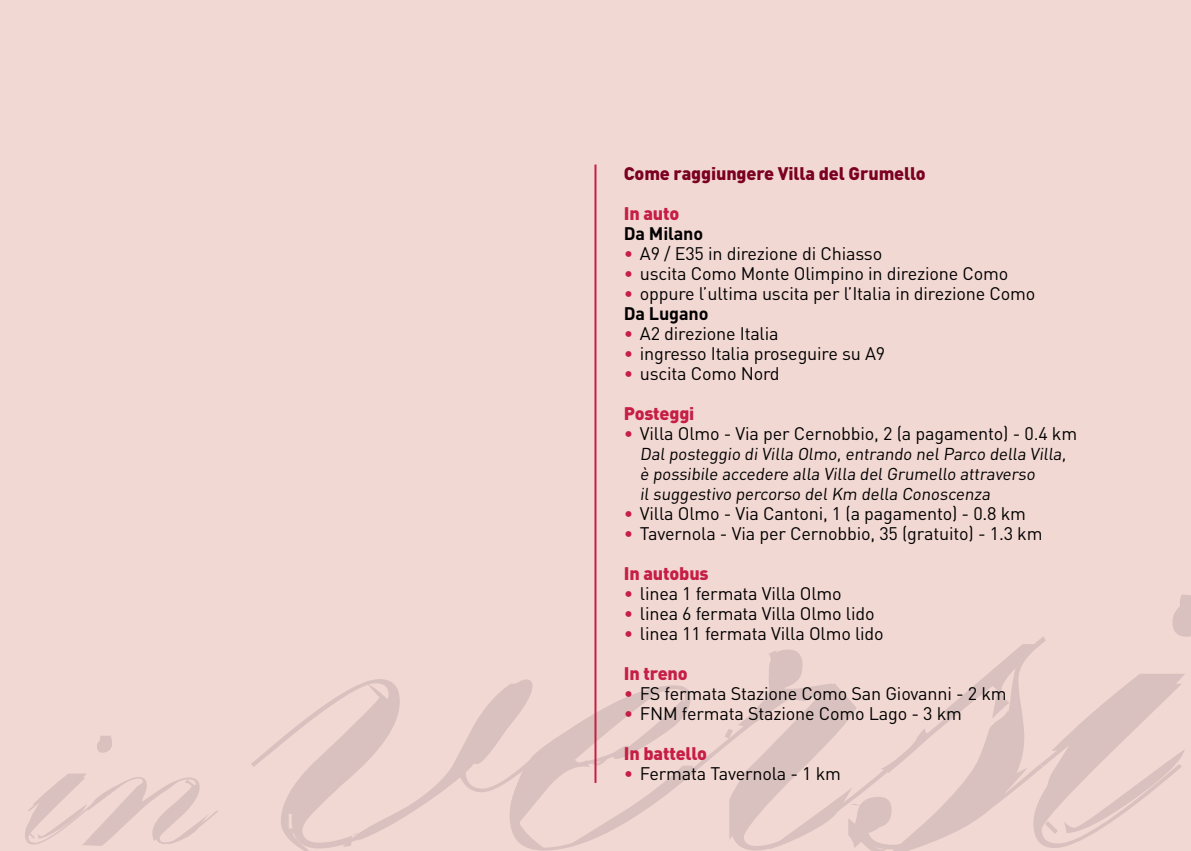
<style>
.page{position:relative;width:1191px;height:851px;background:#fff}
.page>*{position:absolute;margin:0;border:0;box-sizing:border-box;transform-origin:0 0}
.t1{font:18px/20px "DIN";letter-spacing:-.01em;color:#000}
.t2{font:900 18px "DIN";letter-spacing:-.01em;color:#c61e45}
.t3{font:900 18px "DIN";letter-spacing:-.01em;color:#7b0123}
.t4{font:700 18px "DIN";letter-spacing:-.01em;color:#000}
.t5{font:17px/20px "DIN";color:#000}
.s1{color:#c61e45}
.s2{font-weight:700}
</style>
<div class="page">
<div style="left:0;top:0;width:1191px;height:850px;background:#f2d8d3"></div>
<hr style="left:594px;top:164px;width:2px;height:618px;background:#c61e45">
<p class="t3" style="left:624px;top:161px;width:303px">Come raggiungere Villa del Grumello</p>
<p class="t2" style="left:624px;top:201px;width:57px">In auto</p>
<p class="t4" style="left:624px;top:221px;width:81px">Da Milano</p>
<p class="t1" style="left:624px;top:243px;width:260px"><span class="s1">•</span> A9 / E35 in direzione di Chiasso</p>
<p class="t1" style="left:624px;top:263px;width:386px"><span class="s1">•</span> uscita Como Monte Olimpino in direzione Como</p>
<p class="t1" style="left:624px;top:283px;width:413px"><span class="s1">•</span> oppure l’ultima uscita per l’Italia in direzione Como<br><span class="s2">Da Lugano</span></p>
<p class="t1" style="left:624px;top:323px;width:156px"><span class="s1">•</span> A2 direzione Italia</p>
<p class="t1" style="left:624px;top:343px;width:263px"><span class="s1">•</span> ingresso Italia proseguire su A9</p>
<p class="t1" style="left:624px;top:363px;width:157px"><span class="s1">•</span> uscita Como Nord</p>
<p class="t2" style="left:624px;top:401px;width:72px">Posteggi</p>
<p class="t1" style="left:624px;top:423px;width:455px"><span class="s1">•</span> Villa Olmo - Via per Cernobbio, 2 (a pagamento) - 0.4 km</p>
<p class="t5" style="left:640px;top:443px;width:430px">Dal posteggio di Villa Olmo, entrando nel Parco della Villa, è possibile accedere alla Villa del Grumello attraverso<br>il suggestivo percorso del Km della Conoscenza</p>
<p class="t1" style="left:624px;top:503px;width:404px"><span class="s1">•</span> Villa Olmo - Via Cantoni, 1 (a pagamento) - 0.8 km</p>
<p class="t1" style="left:624px;top:523px;width:420px"><span class="s1">•</span> Tavernola - Via per Cernobbio, 35 (gratuito) - 1.3 km</p>
<p class="t2" style="left:624px;top:561px;width:86px">In autobus</p>
<p class="t1" style="left:624px;top:583px;width:219px"><span class="s1">•</span> linea 1 fermata Villa Olmo</p>
<p class="t1" style="left:624px;top:603px;width:252px"><span class="s1">•</span> linea 6 fermata Villa Olmo lido</p>
<p class="t1" style="left:624px;top:623px;width:261px"><span class="s1">•</span> linea 11 fermata Villa Olmo lido</p>
<p class="t2" style="left:624px;top:661px;width:65px">In treno</p>
<p class="t1" style="left:624px;top:683px;width:384px"><span class="s1">•</span> FS fermata Stazione Como San Giovanni - 2 km</p>
<p class="t1" style="left:624px;top:703px;width:340px"><span class="s1">•</span> FNM fermata Stazione Como Lago - 3 km</p>
<p class="t2" style="left:624px;top:741px;width:85px">In battello</p>
<p class="t1" style="left:624px;top:763px;width:219px"><span class="s1">•</span> Fermata Tavernola - 1 km</p>
</div>
